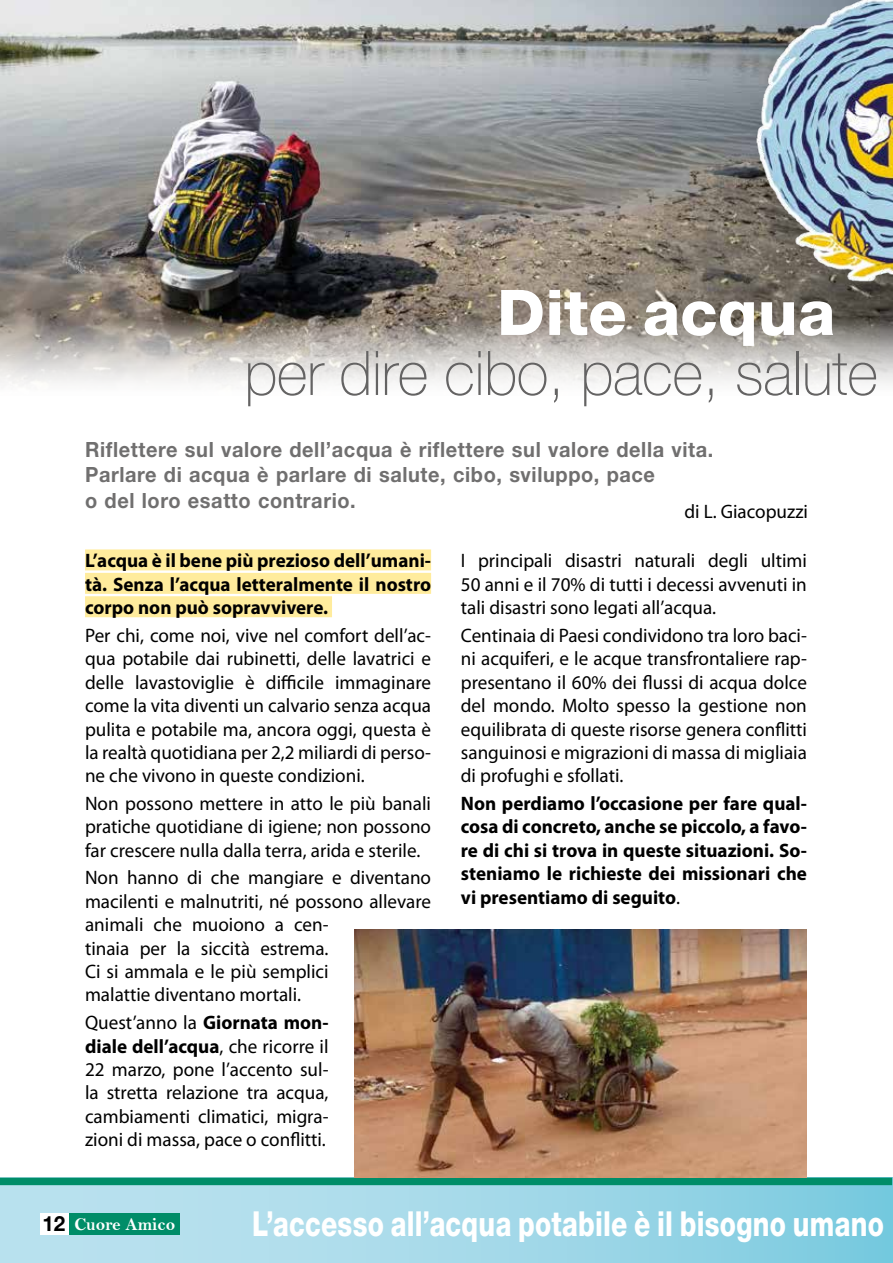
<style>
.page{position:relative;width:893px;height:1263px;background:#fff}
.page>*{position:absolute;margin:0;border:0;box-sizing:border-box;transform-origin:0 0}
.t1{font:800 63px "Helvetica Neue LT Pro";letter-spacing:.005em;color:#fff}
.t2{font:100 61.5px "Helvetica Neue LT Pro";letter-spacing:-.005em;color:#646363;scale:.96 1}
.t3{font:800 34.5px "Helvetica Neue LT Pro";letter-spacing:.01em;color:#fff;scale:.77 1}
.t4{font:700 21px/25.2px "Helvetica Neue LT Std";letter-spacing:.03em;color:#706f6f;scale:.95 1}
.t5{font:19.5px/23.4px "Myriad Pro";color:#000;text-align:justify}
.t6{font:700 19.5px/23.4px "Myriad Pro";color:#000;text-align:justify}
.t7{font:18px "Bell MT Bold";color:#fff}
.s1{font-weight:700}
.s2{font-weight:400}
.s3{font-family:"Helvetica Neue LT Pro";font-weight:700;font-size:21px;color:#000}
</style>
<div class="page">
<div style="left:0;top:1178px;width:892px;height:85px;background:linear-gradient(to right,#c4e5f1,#80cce0)"></div>
<div style="left:0;top:1178px;width:892px;height:7px;background:#008d68"></div>
<img style="left:0;top:0;width:893px;height:386px">
<div style="left:85px;top:549px;width:346px;height:21px;background:#ffec9d"></div>
<div style="left:85px;top:573px;width:346px;height:21px;background:#ffec9d"></div>
<div style="left:85px;top:596px;width:247px;height:21px;background:#ffec9d"></div>
<img style="left:354px;top:930px;width:453px;height:248px">
<div style="left:40px;top:1213px;width:30px;height:21px;background:#fff"></div>
<div style="left:70px;top:1214px;width:110px;height:21px;background:#008d68"></div>
<img style="left:747px;top:0;width:146px;height:286px">
<h1 class="t1" style="left:497px;top:275px;width:340px">Dite acqua</h1>
<h2 class="t2" style="left:244px;top:338px;width:662px">per dire cibo, pace, salute</h2>
<p class="t4" style="left:85px;top:437px;width:663px">Riflettere sul valore dell’acqua è riflettere sul valore della vita.<br>Parlare di acqua è parlare di salute, cibo, sviluppo, pace<br>o del loro esatto contrario.</p>
<p class="t5" style="left:684px;top:499px;width:125px">di L. Giacopuzzi</p>
<p class="t6" style="left:85px;top:548px;width:348px">L’acqua è il bene più prezioso dell’umani&shy;tà. Senza l’acqua letteralmente il nostro corpo non può sopravvivere.</p>
<p class="t5" style="left:85px;top:623px;width:348px">Per chi, come noi, vive nel comfort dell’ac&shy;qua potabile dai rubinetti, delle lavatrici e delle lavastoviglie è difficile immaginare come la vita diventi un calvario senza acqua pulita e potabile ma, ancora oggi, questa è la realtà quotidiana per 2,2 miliardi di perso&shy;ne che vivono in queste condizioni.</p>
<p class="t5" style="left:85px;top:791px;width:348px">Non possono mettere in atto le più banali pratiche quotidiane di igiene; non possono far crescere nulla dalla terra, arida e sterile.</p>
<p class="t5" style="left:85px;top:866px;width:348px;text-align:left">Non hanno di che mangiare e diventano macilenti e malnutriti, né possono allevare animali che muoiono a cen-<br>tinaia per la siccità estrema.<br>Ci si ammala e le più semplici<br>malattie diventano mortali.</p>
<p class="t5" style="left:85px;top:1010px;width:245px">Quest’anno la <span class="s1">Giornata mon&shy;diale dell’acqua</span>, che ricorre il 22 marzo, pone l’accento sul&shy;la stretta relazione tra acqua, cambiamenti climatici, migra&shy;zioni di massa, pace o conflitti.</p>
<p class="t5" style="left:461px;top:549px;width:348px">I principali disastri naturali degli ultimi 50 anni e il 70% di tutti i decessi avvenuti in tali disastri sono legati all’acqua.</p>
<p class="t5" style="left:461px;top:623px;width:348px">Centinaia di Paesi condividono tra loro baci&shy;ni acquiferi, e le acque transfrontaliere rap&shy;presentano il 60% dei flussi di acqua dolce del mondo. Molto spesso la gestione non equilibrata di queste risorse genera conflitti sanguinosi e migrazioni di massa di migliaia di profughi e sfollati.</p>
<p class="t6" style="left:461px;top:791px;width:348px">Non perdiamo l’occasione per fare qual&shy;cosa di concreto, anche se piccolo, a favo&shy;re di chi si trova in queste situazioni. So&shy;steniamo le richieste dei missionari che vi presentiamo di seguito<span class="s2">.</span></p>
<p class="t7" style="left:43px;top:1214px;width:134px"><span class="s3">12</span> Cuore Amico</p>
<h3 class="t3" style="left:252px;top:1203px;width:822px">L’accesso all’acqua potabile è il bisogno umano</h3>
</div>
